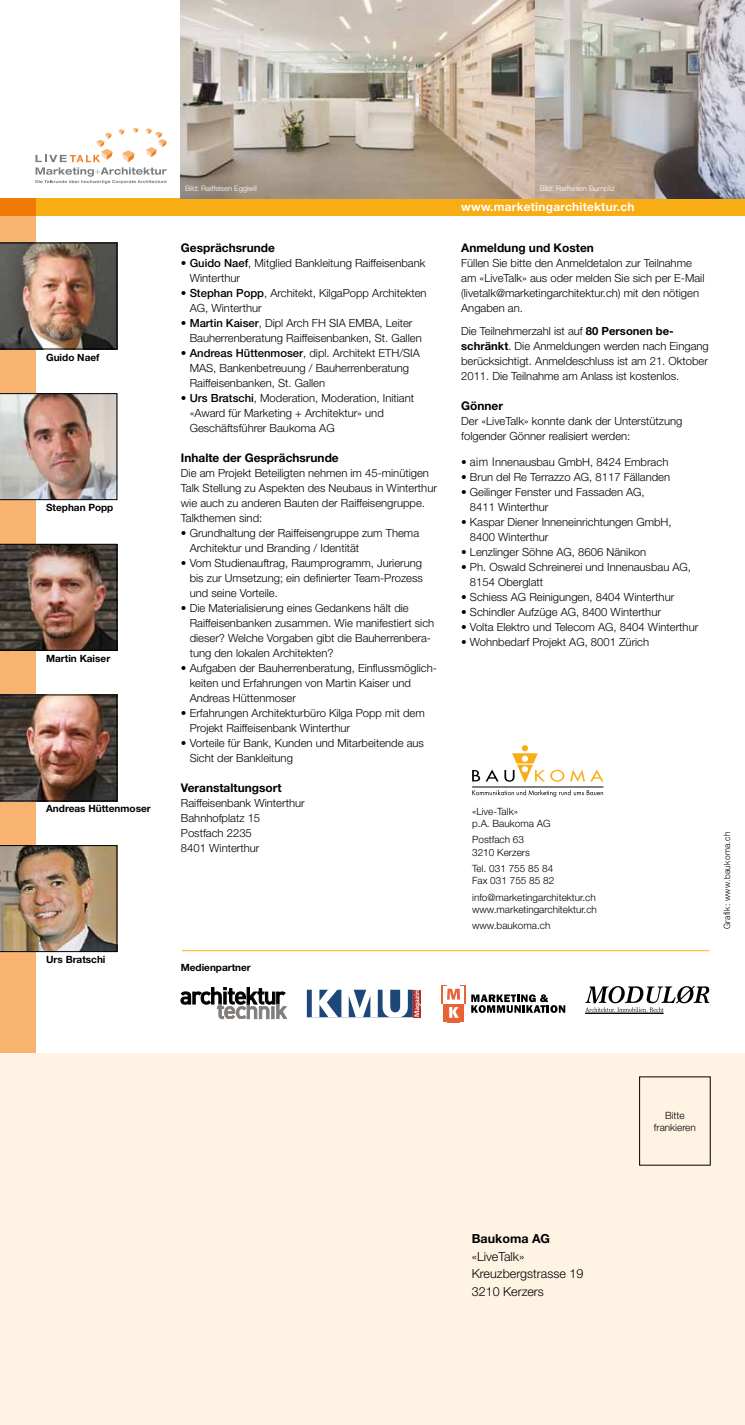
<style>
.page{position:relative;width:745px;height:1425px;background:#fff}
.page>*{position:absolute;margin:0;border:0;box-sizing:border-box;transform-origin:0 0}
.t1{font:300 12.5px/17.5px "Helvetica Neue";color:#000}
.t2{font:700 12.5px "Helvetica Neue";color:#000}
.t3{font:700 11.88px "Helvetica Neue";color:#000}
.t4{font:700 11.88px "Helvetica Neue";letter-spacing:.02em;color:#fff}
.t5{font:300 11.25px/15px "Helvetica Neue";color:#000}
.t6{font:300 10px/12.5px "Helvetica Neue";color:#000}
.t7{font:700 10px "Helvetica Neue";color:#000}
.t8{font:300 8.75px "Helvetica Neue";letter-spacing:.04em;color:#000;scale:.95 1}
.t9{font:300 7.5px "Helvetica Neue";color:#fff}
.s1{font-weight:500}
.s2{font-weight:700}
.s3{font-size:11.88px}
</style>
<div class="page">
<div style="left:0;top:198px;width:35px;height:854px;background:#f7b36f"></div>
<div style="left:0;top:198px;width:744px;height:18px;background:#f8ad14"></div>
<svg style="left:35px;top:128px;width:132px;height:56px"></svg>
<img style="left:0;top:243px;width:117px;height:106px">
<img style="left:0;top:544px;width:117px;height:106px">
<img style="left:0;top:393px;width:117px;height:107px">
<img style="left:0;top:694px;width:117px;height:107px">
<hr style="left:182px;top:950px;width:527px;height:1px;background:#fab30f">
<img style="left:0;top:845px;width:117px;height:106px">
<svg style="left:585px;top:986px;width:124px;height:26px"></svg>
<hr style="left:585px;top:1013px;width:78px;height:1px;background:#000">
<div style="left:306px;top:989px;width:106px;height:28px;background:#1d4779"></div>
<svg style="left:311px;top:989px;width:96px;height:28px"></svg>
<svg style="left:413px;top:990px;width:8px;height:27px"></svg>
<svg style="left:414px;top:990px;width:6px;height:26px"></svg>
<svg style="left:441px;top:985px;width:124px;height:37px"></svg>
<svg style="left:181px;top:987px;width:106px;height:32px"></svg>
<div style="left:0;top:1052px;width:744px;height:372px;background:#fff3e4"></div>
<svg style="left:472px;top:745px;width:131px;height:38px"></svg>
<hr style="left:472px;top:786px;width:131px;height:1px;background:#000">
<svg style="left:472px;top:789px;width:130px;height:7px"></svg>
<img style="left:181px;top:0;width:563px;height:198px">
<p class="t7" style="left:46px;top:351px;width:55px">Guido Naef</p>
<p class="t7" style="left:46px;top:501px;width:69px">Stephan Popp</p>
<p class="t7" style="left:46px;top:652px;width:66px">Martin Kaiser</p>
<p class="t7" style="left:46px;top:802px;width:106px">Andreas Hüttenmoser</p>
<p class="t7" style="left:46px;top:953px;width:61px">Urs Bratschi</p>
<p class="t9" style="left:185px;top:184px;width:73px">Bild: Raiffeisen Eggiwil</p>
<p class="t9" style="left:539px;top:184px;width:77px">Bild: Raiffeisen Bümpliz</p>
<p class="t3" style="left:181px;top:240px;width:95px">Gesprächsrunde</p>
<p class="t5" style="left:189px;top:255px;width:237px;text-indent:-9px">• <span class="s1">Guido Naef</span>, Mitglied Bankleitung Raiffeisenbank<br>Winterthur</p>
<p class="t5" style="left:189px;top:285px;width:238px;text-indent:-9px">• <span class="s1">Stephan Popp</span>, Architekt, KilgaPopp Architekten<br>AG, Winterthur</p>
<p class="t5" style="left:189px;top:315px;width:233px;text-indent:-9px">• <span class="s1">Martin Kaiser</span>, Dipl Arch FH SIA EMBA, Leiter<br>Bauherrenberatung Raiffeisenbanken, St. Gallen</p>
<p class="t5" style="left:189px;top:345px;width:231px;text-indent:-9px">• <span class="s1">Andreas Hüttenmoser</span>, dipl. Architekt ETH/SIA<br>MAS, Bankenbetreuung / Bauherrenberatung<br>Raiffeisenbanken, St. Gallen</p>
<p class="t5" style="left:189px;top:390px;width:226px;text-indent:-9px">• <span class="s1">Urs Bratschi</span>, Moderation, Moderation, Initiant «Award für Marketing + Architektur» und<br>Geschäftsführer Baukoma AG</p>
<p class="t3" style="left:181px;top:450px;width:159px">Inhalte der Gesprächsrunde</p>
<p class="t5" style="left:181px;top:465px;width:257px">Die am Projekt Beteiligten nehmen im 45-minütigen Talk Stellung zu Aspekten des Neubaus in Winterthur wie auch zu anderen Bauten der Raiffeisengruppe.<br>Talkthemen sind:</p>
<p class="t5" style="left:189px;top:525px;width:231px;text-indent:-9px">• Grundhaltung der Raiffeisengruppe zum Thema<br>Architektur und Branding / Identität</p>
<p class="t5" style="left:189px;top:555px;width:234px;text-align:justify;text-indent:-9px">• Vom Studienauftrag, Raumprogramm, Jurierung bis zur Umsetzung; ein definierter Team-Prozess und seine Vorteile.</p>
<p class="t5" style="left:189px;top:600px;width:246px;text-indent:-9px">• Die Materialisierung eines Gedankens hält die Raiffeisenbanken zusammen. Wie manifestiert sich dieser? Welche Vorgaben gibt die Bauherrenbera&shy;tung den lokalen Architekten?</p>
<p class="t5" style="left:189px;top:660px;width:248px;text-indent:-9px">• Aufgaben der Bauherrenberatung, Einflussmöglich&shy;keiten und Erfahrungen von Martin Kaiser und<br>Andreas Hüttenmoser</p>
<p class="t5" style="left:189px;top:705px;width:236px;text-indent:-9px">• Erfahrungen Architekturbüro Kilga Popp mit dem<br>Projekt Raiffeisenbank Winterthur</p>
<p class="t5" style="left:189px;top:735px;width:236px;text-indent:-9px">• Vorteile für Bank, Kunden und Mitarbeitende aus<br>Sicht der Bankleitung</p>
<p class="t3" style="left:181px;top:780px;width:102px">Veranstaltungsort</p>
<p class="t5" style="left:181px;top:795px;width:125px">Raiffeisenbank Winterthur<br>Bahnhofplatz 15<br>Postfach 2235<br>8401 Winterthur</p>
<p class="t7" style="left:181px;top:961px;width:71px">Medienpartner</p>
<p class="t4" style="left:461px;top:199px;width:175px">www.marketingarchitektur.ch</p>
<p class="t3" style="left:461px;top:240px;width:134px">Anmeldung und Kosten</p>
<p class="t5" style="left:461px;top:255px;width:244px">Füllen Sie bitte den Anmeldetalon zur Teilnahme am «LiveTalk» aus oder melden Sie sich per E-Mail (livetalk@marketingarchitektur.ch) mit den nötigen Angaben an.</p>
<p class="t5" style="left:461px;top:323px;width:249px">Die Teilnehmerzahl ist auf <span class="s2">80 Personen be&shy;schränkt</span>. Die Anmeldungen werden nach Eingang berücksichtigt. Anmeldeschluss ist am 21. Oktober 2011. Die Teilnahme am Anlass ist kostenlos.</p>
<p class="t3" style="left:461px;top:398px;width:43px">Gönner</p>
<p class="t5" style="left:461px;top:413px;width:223px">Der «LiveTalk» konnte dank der Unterstützung folgender Gönner realisiert werden:</p>
<p class="t5" style="left:461px;top:454px;width:208px">• <span class="s3">aim I</span>nnenausbau GmbH, 8424 Embrach</p>
<p class="t5" style="left:461px;top:469px;width:210px">• Brun del Re Terrazzo AG, 8117 Fällanden</p>
<p class="t5" style="left:469px;top:484px;width:176px;text-indent:-9px">• Geilinger Fenster und Fassaden AG,<br>8411 Winterthur</p>
<p class="t5" style="left:469px;top:514px;width:203px;text-indent:-9px">• Kaspar Diener Inneneinrichtungen GmbH,<br>8400 Winterthur</p>
<p class="t5" style="left:461px;top:544px;width:186px">• Lenzlinger Söhne AG, 8606 Nänikon</p>
<p class="t5" style="left:469px;top:559px;width:222px;text-indent:-9px">• Ph. Oswald Schreinerei und Innenausbau AG,<br>8154 Oberglatt</p>
<p class="t5" style="left:461px;top:589px;width:214px">• Schiess AG Reinigungen, 8404 Winterthur</p>
<p class="t5" style="left:461px;top:604px;width:201px">• Schindler Aufzüge AG, 8400 Winterthur</p>
<p class="t5" style="left:461px;top:619px;width:238px">• Volta Elektro und Telecom AG, 8404 Winterthur</p>
<p class="t5" style="left:461px;top:634px;width:189px">• Wohnbedarf Projekt AG, 8001 Zürich</p>
<p class="t6" style="left:472px;top:805px;width:80px">«Live-Talk»<br>p.A. Baukoma AG</p>
<p class="t6" style="left:472px;top:833px;width:59px">Postfach 63<br>3210 Kerzers</p>
<p class="t6" style="left:472px;top:862px;width:84px">Tel. 031 755 85 84<br>Fax 031 755 85 82</p>
<p class="t6" style="left:472px;top:890px;width:126px">info@marketingarchitektur.ch www.marketingarchitektur.ch</p>
<p class="t6" style="left:472px;top:919px;width:80px">www.baukoma.ch</p>
<p class="t8" style="left:721px;top:929px;width:104px;rotate:-90deg">Grafik: www.baukoma.ch</p>
<p class="t2" style="left:471px;top:1231px;width:80px">Baukoma AG</p>
<p class="t1" style="left:471px;top:1247px;width:113px">«LiveTalk»<br>Kreuzbergstrasse 19<br>3210 Kerzers</p>
<p class="t6" style="left:653px;top:1110px;width:43px;line-height:11.2px;text-align:center">Bitte frankieren</p>
</div>
